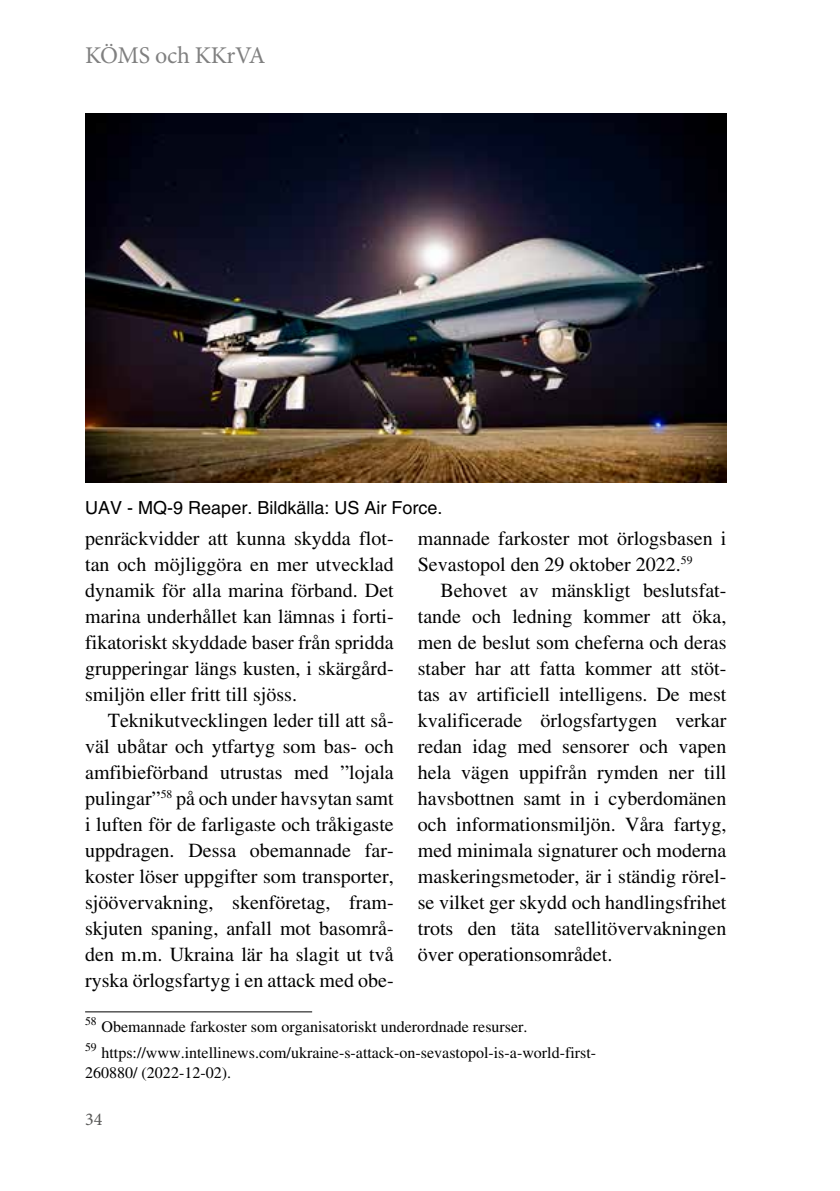
<style>
.page{position:relative;width:840px;height:1191px;background:#fff}
.page>*{position:absolute;margin:0;border:0;box-sizing:border-box;transform-origin:0 0}
.t1{font:24px "Minion Pro";letter-spacing:-.015em;color:#808080}
.t2{font:20px/26px "Times";color:#000;text-align:justify}
.t3{font:18px "Helvetica";color:#000}
.t4{font:18px "Minion Pro";color:#575756}
.t5{font:16px/25.6px "Times";color:#000}
</style>
<div class="page">
<hr style="left:85px;top:1011px;width:227px;height:1px;background:#000">
<img style="left:85px;top:113px;width:641px;height:369px">
<p class="t1" style="left:85px;top:39px;width:182px">KÖMS och KKrVA</p>
<p class="t3" style="left:85px;top:497px;width:359px">UAV - MQ-9 Reaper. Bildkälla: US Air Force.</p>
<p class="t2" style="left:85px;top:525px;width:310px">penräckvidder att kunna skydda flot&shy;tan och möjliggöra en mer utvecklad dynamik för alla marina förband. Det marina underhållet kan lämnas i forti&shy;fikatoriskt skyddade baser från spridda grupperingar längs kusten, i skärgård&shy;smiljön eller fritt till sjöss.</p>
<p class="t2" style="left:85px;top:707px;width:310px;text-indent:23px">Teknikutvecklingen leder till att så&shy;väl ubåtar och ytfartyg som bas- och amfibieförband utrustas med ”lojala pulingar”<sup>58</sup> på och under havsytan samt i luften för de farligaste och tråkigaste uppdragen. Dessa obemannade far&shy;koster löser uppgifter som transporter, sjöövervakning, skenföretag, fram&shy;skjuten spaning, anfall mot basområ&shy;den m.m. Ukraina lär ha slagit ut två ryska örlogsfartyg i en attack med obe-</p>
<p class="t5" style="left:85px;top:1013px;width:512px"><sup>58</sup> Obemannade farkoster som organisatoriskt underordnade resurser.<br><sup>59</sup> https://www.intellinews.com/ukraine-s-attack-on-sevastopol-is-a-world-first-</p>
<p class="t5" style="left:85px;top:1059px;width:147px">260880/ (2022-12-02).</p>
<p class="t2" style="left:417px;top:525px;width:310px">mannade farkoster mot örlogsbasen i<br>Sevastopol den 29 oktober 2022.<sup>59</sup></p>
<p class="t2" style="left:417px;top:577px;width:310px;text-indent:23px">Behovet av mänskligt beslutsfat&shy;tande och ledning kommer att öka, men de beslut som cheferna och deras staber har att fatta kommer att stöt&shy;tas av artificiell intelligens. De mest kvalificerade örlogsfartygen verkar redan idag med sensorer och vapen hela vägen uppifrån rymden ner till havsbottnen samt in i cyberdomänen och informationsmiljön. Våra fartyg, med minimala signaturer och moderna maskeringsmetoder, är i ständig rörel&shy;se vilket ger skydd och handlingsfrihet trots den täta satellitövervakningen över operationsområdet.</p>
<p class="t4" style="left:85px;top:1106px;width:19px">34</p>
</div>
